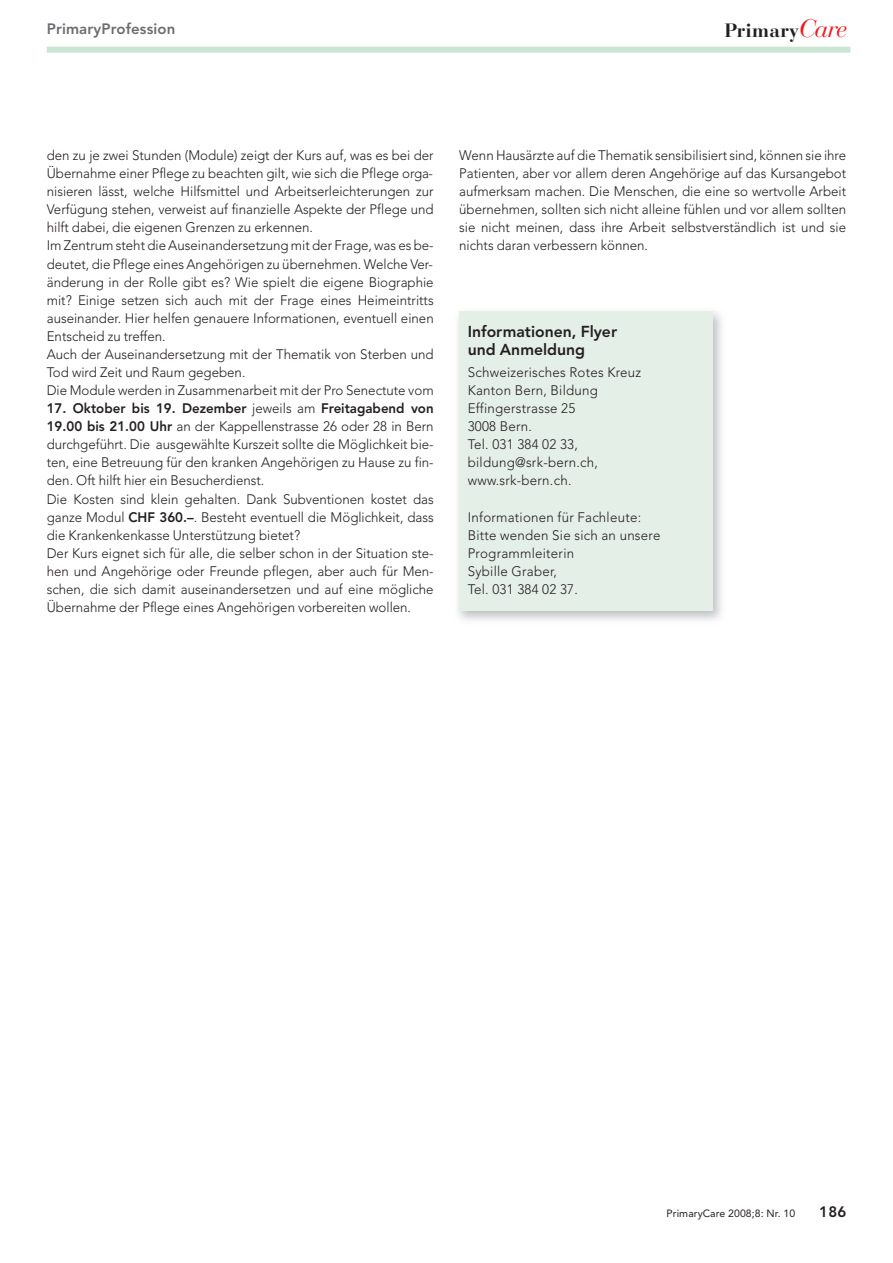
<style>
.page{position:relative;width:893px;height:1263px;background:#fff}
.page>*{position:absolute;margin:0;border:0;box-sizing:border-box;transform-origin:0 0}
.t1{font:700 19.2px "Bauer Bodoni";letter-spacing:.01em;color:#231f20}
.t2{font:800 15.75px/18px "Avenir";color:#231f20}
.t3{font:800 15px "Avenir";letter-spacing:.01em;color:#6c6d70}
.t4{font:800 15px "Avenir";color:#231f20}
.t5{font:300 13.65px/18.1px "Avenir";color:#231f20}
.t6{font:300 13.65px/18.1px "Avenir";letter-spacing:.02em;color:#231f20}
.t7{font:10.5px "Avenir";letter-spacing:.01em;color:#231f20}
.s1{font-weight:400;font-style:italic;font-size:25.2px;color:#ee1d23}
.s2{font-weight:800}
</style>
<div class="page">
<div style="left:47px;top:47px;width:803px;height:6px;background:#cbe6d3"></div>
<img style="left:458px;top:311px;width:264px;height:310px">
<div style="left:459px;top:311px;width:253px;height:300px;background:#e4efe8"></div>
<p class="t3" style="left:47px;top:23px;width:130px">PrimaryProfession</p>
<h1 class="t1" style="left:725px;top:19px;width:124px">Primary<span class="s1">Care</span></h1>
<p class="t5" style="left:47px;top:147px;width:388px">den zu je zwei Stunden (Module) zeigt der Kurs auf, was es bei der Übernahme einer Pflege zu beachten gilt, wie sich die Pflege orga&shy;nisieren lässt, welche Hilfsmittel und Arbeitserleichterungen zur Verfügung stehen, verweist auf finanzielle Aspekte der Pflege und hilft dabei, die eigenen Grenzen zu erkennen.<br>Im Zentrum steht die Auseinandersetzung mit der Frage, was es be&shy;deutet, die Pflege eines Angehörigen zu übernehmen. Welche Ver&shy;änderung in der Rolle gibt es? Wie spielt die eigene Biographie mit? Einige setzen sich auch mit der Frage eines Heimeintritts auseinander. Hier helfen genauere Informationen, eventuell einen Entscheid zu treffen.<br>Auch der Auseinandersetzung mit der Thematik von Sterben und Tod wird Zeit und Raum gegeben.<br>Die Module werden in Zusammenarbeit mit der Pro Senectute vom</p>
<p class="t5" style="left:47px;top:400px;width:388px"><span class="s2">17. Oktober bis 19. Dezember</span> jeweils am <span class="s2">Freitagabend von 19.00 bis 21.00 Uhr</span> an der Kappellenstrasse 26 oder 28 in Bern durchgeführt. Die ausgewählte Kurszeit sollte die Möglichkeit bie&shy;ten, eine Betreuung für den kranken Angehörigen zu Hause zu fin&shy;den. Oft hilft hier ein Besucherdienst.<br>Die Kosten sind klein gehalten. Dank Subventionen kostet das ganze Modul <span class="s2">CHF 360.–</span>. Besteht eventuell die Möglichkeit, dass die Krankenkenkasse Unterstützung bietet?<br>Der Kurs eignet sich für alle, die selber schon in der Situation ste&shy;hen und Angehörige oder Freunde pflegen, aber auch für Men&shy;schen, die sich damit auseinandersetzen und auf eine mögliche Übernahme der Pflege eines Angehörigen vorbereiten wollen.</p>
<p class="t5" style="left:459px;top:147px;width:388px;text-align:justify">Wenn Hausärzte auf die Thematik sensibilisiert sind, können sie ihre Patienten, aber vor allem deren Angehörige auf das Kursangebot aufmerksam machen. Die Menschen, die eine so wertvolle Arbeit übernehmen, sollten sich nicht alleine fühlen und vor allem sollten sie nicht meinen, dass ihre Arbeit selbstverständlich ist und sie nichts daran verbessern können.</p>
<p class="t2" style="left:468px;top:324px;width:151px">Informationen, Flyer und Anmeldung</p>
<p class="t6" style="left:468px;top:364px;width:175px">Schweizerisches Rotes Kreuz<br>Kanton Bern, Bildung<br>Effingerstrasse 25<br>3008 Bern.<br>Tel. 031 384 02 33, bildung@srk-bern.ch, www.srk-bern.ch.</p>
<p class="t6" style="left:468px;top:509px;width:194px">Informationen für Fachleute:<br>Bitte wenden Sie sich an unsere<br>Programmleiterin<br>Sybille Graber,<br>Tel. 031 384 02 37.</p>
<p class="t7" style="left:667px;top:1209px;width:130px">PrimaryCare 2008;8: Nr. 10</p>
<p class="t4" style="left:819px;top:1206px;width:28px">186</p>
</div>
